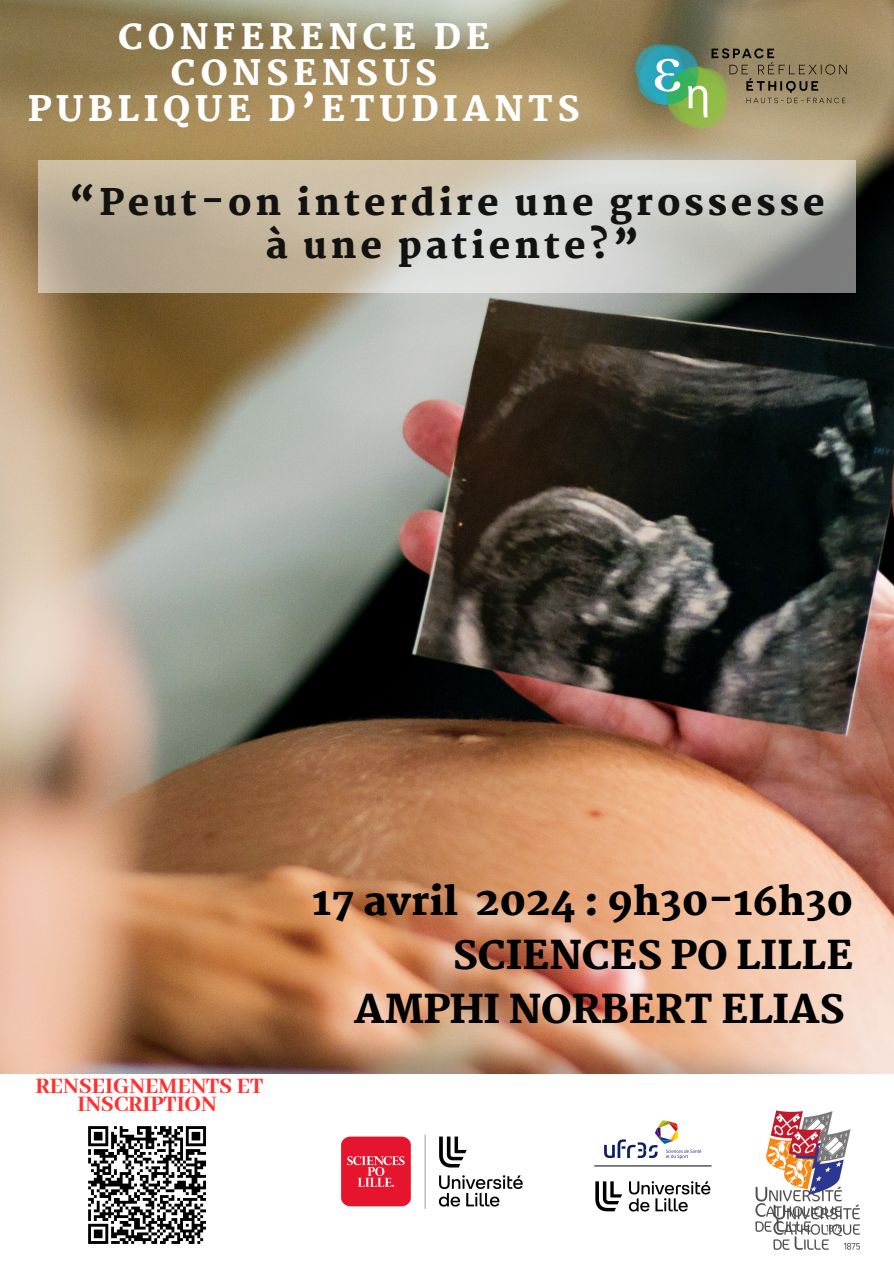
<style>
.page{position:relative;width:894px;height:1264px;background:#fff}
.page>*{position:absolute;margin:0;border:0;box-sizing:border-box;transform-origin:0 0}
.t1{font:800 39px/54px "Martel";color:#000;text-align:right}
.t2{font:800 36px/42.8px "Martel";letter-spacing:.11em;color:#121311;text-align:center}
.t3{font:800 34.5px/36px "Martel";letter-spacing:.14em;color:#fff;text-align:center}
.t4{font:800 24px/18px "Abhaya Libre";color:#ff3131;text-align:center}
</style>
<div class="page">
<img style="left:0;top:0;width:893px;height:986px">
<img style="left:0;top:986px;width:893px;height:88px">
<hr style="left:594px;top:1165px;width:117px;height:1px;background:#000">
<svg style="left:595px;top:1181px;width:27px;height:30px"></svg>
<svg style="left:628px;top:1181px;width:82px;height:30px"></svg>
<svg style="left:604px;top:1120px;width:97px;height:38px"></svg>
<img style="left:755px;top:1110px;width:78px;height:122px">
<img style="left:617px;top:0;width:254px;height:165px">
<img style="left:341px;top:1134px;width:182px;height:75px">
<div style="left:38px;top:160px;width:817px;height:133px;background:#fff;opacity:.49"></div>
<svg style="left:88px;top:1126px;width:118px;height:118px"></svg>
<img style="left:773px;top:1128px;width:86px;height:122px">
<h1 class="t3" style="left:28px;top:19px;width:553px">CONFERENCE DE<br>CONSENSUS<br>PUBLIQUE D’ETUDIANTS</h1>
<p class="t2" style="left:69px;top:182px;width:757px">“Peut-on interdire une grossesse à une patiente?”</p>
<p class="t4" style="left:36px;top:1077px;width:229px">RENSEIGNEMENTS ET<br>INSCRIPTION</p>
<p class="t1" style="left:312px;top:875px;width:542px">17 avril 2024 : 9h30-16h30<br>SCIENCES PO LILLE<br>AMPHI NORBERT ELIAS</p>
</div>
